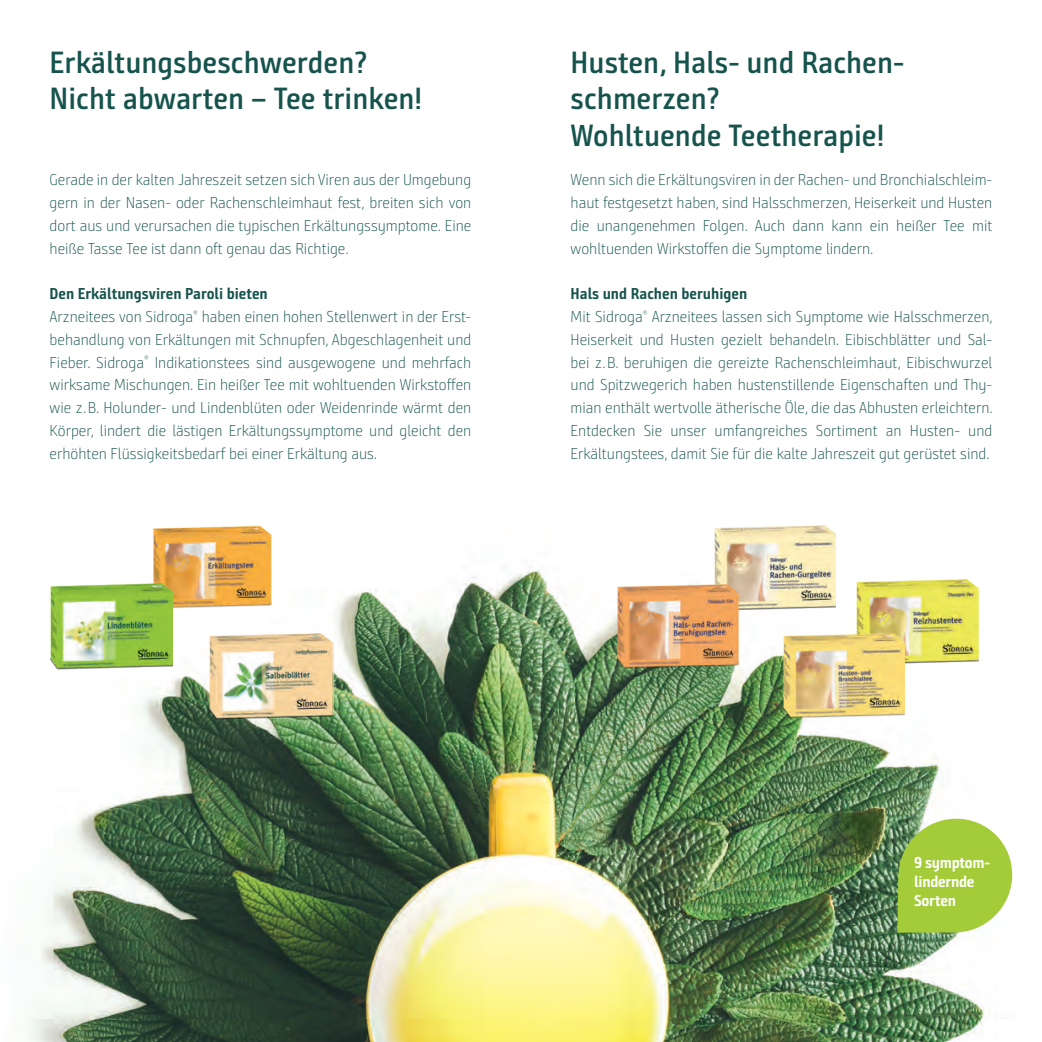
<style>
.page{position:relative;width:1042px;height:1042px;background:#fff}
.page>*{position:absolute;margin:0;border:0;box-sizing:border-box;transform-origin:0 0}
.t1{font:600 30.62px/36.8px "Bunday Sans";color:#16534c}
.t2{font:300 15.75px/22.8px "Bunday Sans";color:#16534c;text-align:justify}
.t3{font:700 15.75px/19.2px "Bunday Sans";letter-spacing:-.02em;color:#fff}
.s1{font-weight:700}
</style>
<div class="page">
<img style="left:29px;top:533px;width:975px;height:509px">
<img style="left:146px;top:525px;width:125px;height:126px">
<img style="left:50px;top:583px;width:123px;height:86px">
<img style="left:713px;top:525px;width:122px;height:85px">
<img style="left:855px;top:579px;width:123px;height:85px">
<svg style="left:897px;top:813px;width:116px;height:120px;background:#adcf59"></svg>
<img style="left:208px;top:634px;width:125px;height:85px">
<img style="left:610px;top:570px;width:143px;height:143px">
<img style="left:776px;top:619px;width:128px;height:143px">
<h1 class="t1" style="left:50px;top:44px;width:374px">Erkältungsbeschwerden?<br>Nicht abwarten – Tee trinken!</h1>
<h1 class="t1" style="left:570px;top:44px;width:335px">Husten, Hals- und Rachen&shy;schmerzen?<br>Wohltuende Teetherapie!</h1>
<p class="t2" style="left:50px;top:169px;width:423px">Gerade in der kalten Jahreszeit setzen sich Viren aus der Umgebung gern in der Nasen- oder Rachenschleimhaut fest, breiten sich von dort aus und verursachen die typischen Erkältungssymptome. Eine heiße Tasse Tee ist dann oft genau das Richtige.</p>
<p class="t2" style="left:50px;top:282px;width:423px;text-align:left"><span class="s1">Den Erkältungsviren Paroli bieten<br></span>Arzneitees von Sidroga<sup>®</sup> haben einen hohen Stellenwert in der Erst&shy;behandlung von Erkältungen mit Schnupfen, Abgeschlagenheit und Fieber. Sidroga<sup>®</sup> Indikationstees sind ausgewogene und mehrfach wirksame Mischungen. Ein heißer Tee mit wohltuenden Wirkstoffen wie z.B. Holunder- und Lindenblüten oder Weidenrinde wärmt den Körper, lindert die lästigen Erkältungssymptome und gleicht den erhöhten Flüssigkeitsbedarf bei einer Erkältung aus.</p>
<p class="t2" style="left:570px;top:169px;width:423px">Wenn sich die Erkältungsviren in der Rachen- und Bronchialschleim&shy;haut festgesetzt haben, sind Halsschmerzen, Heiserkeit und Husten die unangenehmen Folgen. Auch dann kann ein heißer Tee mit wohltuenden Wirkstoffen die Symptome lindern.</p>
<p class="t2" style="left:570px;top:282px;width:424px;text-align:left"><span class="s1">Hals und Rachen beruhigen<br></span>Mit Sidroga<sup>®</sup> Arzneitees lassen sich Symptome wie Halsschmerzen, Heiserkeit und Husten gezielt behandeln. Eibischblätter und Sal&shy;bei z.B. beruhigen die gereizte Rachenschleimhaut, Eibischwurzel und Spitzwegerich haben hustenstillende Eigenschaften und Thy&shy;mian enthält wertvolle ätherische Öle, die das Abhusten erleichtern.<br>Entdecken Sie unser umfangreiches Sortiment an Husten- und Erkältungstees, damit Sie für die kalte Jahreszeit gut gerüstet sind.</p>
<p class="t3" style="left:914px;top:853px;width:78px">9 symptom&shy;lindernde<br>Sorten</p>
</div>
